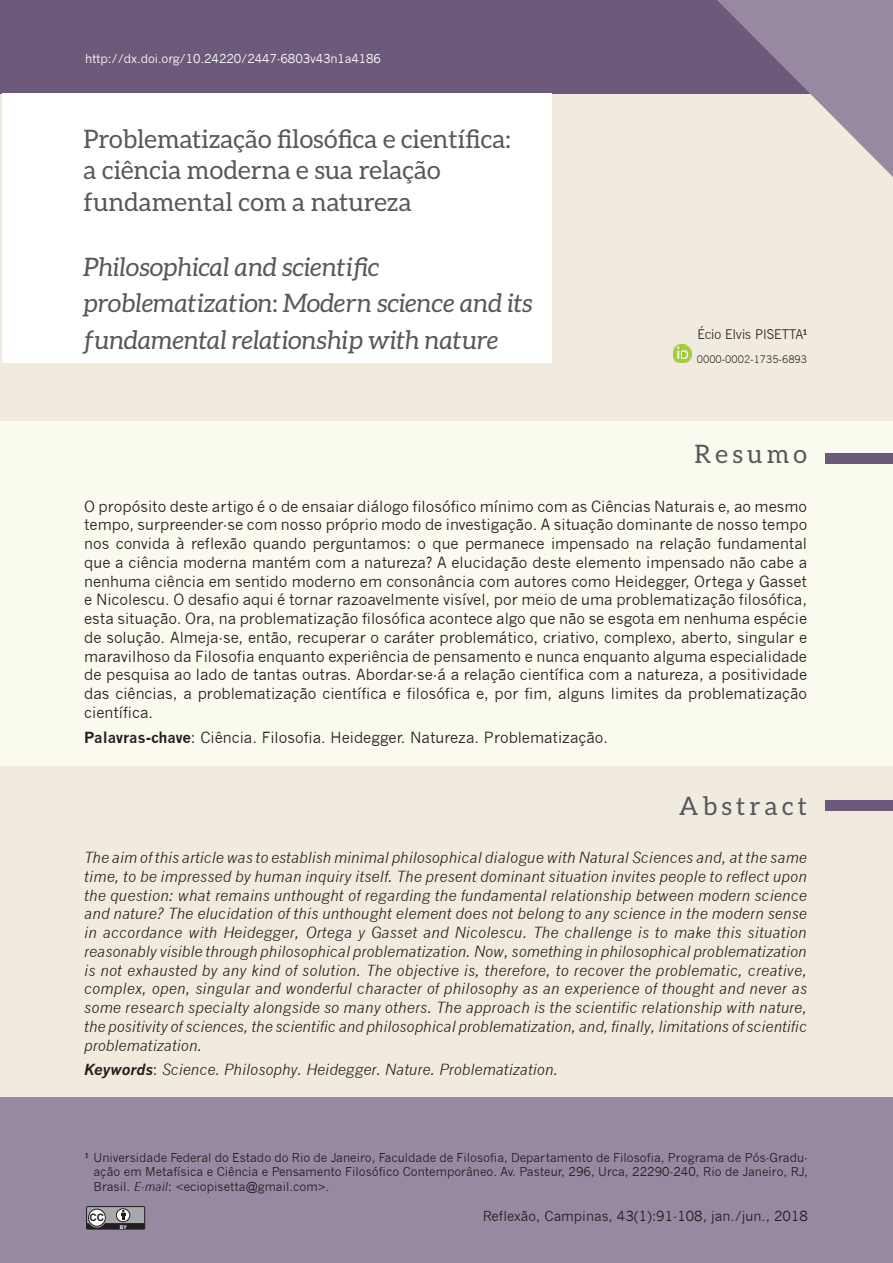
<style>
.page{position:relative;width:893px;height:1263px;background:#fff}
.page>*{position:absolute;margin:0;border:0;box-sizing:border-box;transform-origin:0 0}
.t1{font:25.5px/31.5px "Aleo";color:#57585a}
.t2{font:italic 25.5px/36px "Aleo";color:#57585a}
.t3{font:15px/18.8px "News Gothic";color:#231f20;text-align:justify}
.t4{font:italic 15px/18.8px "News Gothic";color:#231f20;text-align:justify}
.t5{font:13.5px "News Gothic";color:#231f20}
.t6{font:300 13.5px "News Gothic BT";color:#231f20}
.t7{font:12px/14.2px "News Gothic";color:#231f20;text-align:justify}
.t8{font:12px "News Gothic";letter-spacing:-.01em;color:#fff}
.t9{font:300 10.5px "News Gothic BT";color:#231f20}
.t10{font:700 10.2px "Arial";color:#231f20}
.t11{font:700 5.1px "Arial";color:#fff}
.s1{font-style:normal}
.s2{font-weight:700}
.s3{font-family:"News Gothic MT Std";font-weight:700}
.s4{font-style:italic}
</style>
<div class="page">
<img style="left:0;top:93px;width:1px;height:1170px">
<div style="left:1px;top:93px;width:892px;height:1170px;background:#f1eade"></div>
<div style="left:0;top:421px;width:893px;height:345px;background:#fbfaee"></div>
<div style="left:0;top:0;width:893px;height:93px;background:#6d597a"></div>
<svg style="left:717px;top:0;width:176px;height:177px;background:#b1a5b2"></svg>
<div style="left:0;top:1097px;width:893px;height:165px;background:#9889a3"></div>
<div style="left:2px;top:94px;width:549px;height:269px;background:#fff"></div>
<div style="left:825px;top:453px;width:68px;height:10px;background:#6d597a"></div>
<div style="left:825px;top:800px;width:68px;height:11px;background:#6d597a"></div>
<div style="left:87px;top:1206px;width:58px;height:23px;background:#a8a9ad"></div>
<div style="left:86px;top:1206px;width:59px;height:23px;border:1px solid #231f20"></div>
<div style="left:88px;top:1209px;width:18px;height:17px;border:1px solid #231f20;border-radius:50%"></div>
<div style="left:116px;top:1208px;width:14px;height:14px;border:1px solid #231f20;border-radius:50%"></div>
<svg style="left:86px;top:1210px;width:59px;height:19px"></svg>
<img style="left:673px;top:345px;width:18px;height:18px">
<p class="t8" style="left:85px;top:51px;width:298px">http://dx.doi.org/10.24220/2447-6803v43n1a4186</p>
<h1 class="t1" style="left:84px;top:123px;width:429px">Problematização filosófica e científica: a ciência moderna e sua relação fundamental com a natureza</h1>
<h1 class="t2" style="left:84px;top:249px;width:451px">Philosophical and scientific problematization<span class="s1">:</span> Modern science and its fundamental relationship with nature</h1>
<p class="t6" style="left:698px;top:326px;width:111px">Écio Elvis PISETTA<sup>1</sup></p>
<p class="t9" style="left:697px;top:353px;width:112px">0000-0002-1735-6893</p>
<h1 class="t1" style="left:694px;top:438px;width:114px">R e s u m o</h1>
<p class="t3" style="left:84px;top:497px;width:725px">O propósito deste artigo é o de ensaiar diálogo filosófico mínimo com as Ciências Naturais e, ao mesmo tempo, surpreender-se com nosso próprio modo de investigação. A situação dominante de nosso tempo nos convida à reflexão quando perguntamos: o que permanece impensado na relação fundamental que a ciência moderna mantém com a natureza? A elucidação deste elemento impensado não cabe a nenhuma ciência em sentido moderno em consonância com autores como Heidegger, Ortega y Gasset e Nicolescu. O desafio aqui é tornar razoavelmente visível, por meio de uma problematização filosófica, esta situação. Ora, na problematização filosófica acontece algo que não se esgota em nenhuma espécie de solução. Almeja-se, então, recuperar o caráter problemático, criativo, complexo, aberto, singular e maravilhoso da Filosofia enquanto experiência de pensamento e nunca enquanto alguma especialidade de pesquisa ao lado de tantas outras. Abordar-se-á a relação científica com a natureza, a positividade das ciências, a problematização científica e filosófica e, por fim, alguns limites da problematização científica.</p>
<p class="t3" style="left:84px;top:728px;width:525px"><span class="s2">Palavras-chave</span>: Ciência. Filosofia. Heidegger. Natureza. Problematização.</p>
<h1 class="t1" style="left:679px;top:789px;width:130px">A b s t r a c t</h1>
<p class="t4" style="left:84px;top:848px;width:724px">The aim of this article was to establish minimal philosophical dialogue with Natural Sciences and, at the same time, to be impressed by human inquiry itself. The present dominant situation invites people to reflect upon the question: what remains unthought of regarding the fundamental relationship between modern science and nature? The elucidation of this unthought element does not belong to any science in the modern sense in accordance with Heidegger, Ortega y Gasset and Nicolescu. The challenge is to make this situation reasonably visible through philosophical problematization. Now, something in philosophical problematization is not exhausted by any kind of solution. The objective is, therefore, to recover the problematic, creative, complex, open, singular and wonderful character of philosophy as an experience of thought and never as some research specialty alongside so many others. The approach is the scientific relationship with nature, the positivity of sciences, the scientific and philosophical problematization, and, finally, limitations of scientific problematization.</p>
<p class="t4" style="left:84px;top:1060px;width:475px"><span class="s3">Keywords</span><span class="s1">:</span> Science. Philosophy. Heidegger. Nature. Problematization.</p>
<p class="t7" style="left:94px;top:1151px;width:716px;text-indent:-8px"><sup>1</sup> Universidade Federal do Estado do Rio de Janeiro, Faculdade de Filosofia, Departamento de Filosofia, Programa de Pós-Gradu&shy;ação em Metafísica e Ciência e Pensamento Filosófico Contemporâneo. Av. Pasteur, 296, Urca, 22290-240, Rio de Janeiro, RJ, Brasil. <span class="s4">E-mail</span>: &lt;eciopisetta@gmail.com&gt;.</p>
<p class="t10" style="left:90px;top:1212px;width:16px">CC</p>
<p class="t11" style="left:120px;top:1224px;width:9px">BY</p>
<p class="t5" style="left:483px;top:1209px;width:327px">Reflexão, Campinas, 43(1):91-108, jan./jun., 2018</p>
</div>
